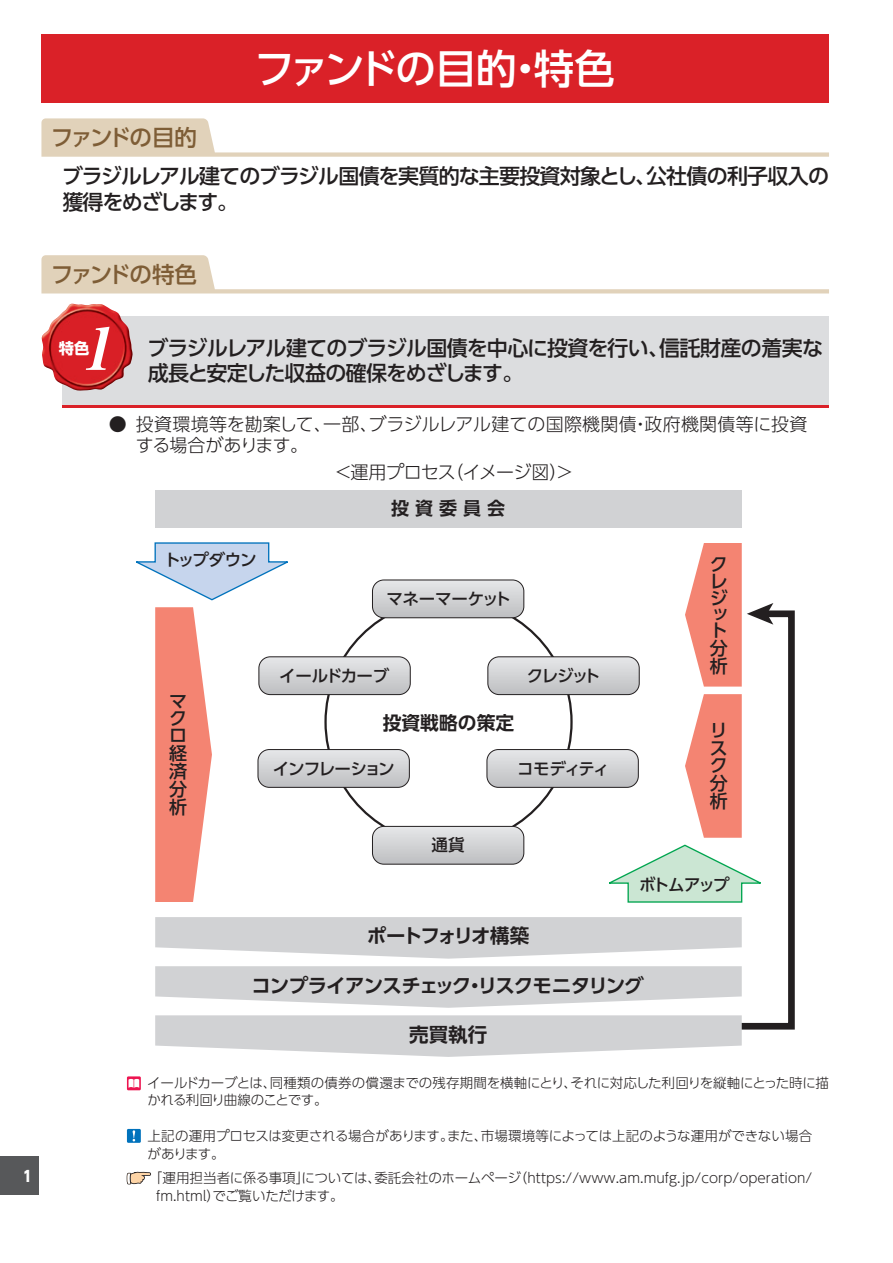
<style>
.page{position:relative;width:893px;height:1263px;background:#fff}
.page>*{position:absolute;margin:0;border:0;box-sizing:border-box;transform-origin:0 0}
.t1{font:italic 58.5px "Midashi Min Pr 5 MA31";color:#fff;scale:1.04 1}
.t2{font:500 40.5px "UD Shin Go Pro";letter-spacing:-.06em;color:#fff}
.t3{font:500 22.5px "UD Shin Go Pro";letter-spacing:-.095em;color:#7e5d36}
.t4{font:500 21px/25.5px "UD Shin Go Pro";letter-spacing:-.045em;color:#231f20}
.t5{font:700 19.5px "UD Shin Go Pro De";letter-spacing:-.04em;color:#231f20}
.t6{font:700 19.5px "UD Shin Go Pro De";letter-spacing:-.1em;color:#231f20}
.t7{font:700 18.75px "UD Shin Go Pro De";color:#231f20}
.t8{font:300 18px/21px "UD Shin Go Pro";color:#231f20}
.t9{font:500 18px/17.5px "UD Shin Go Pro";color:#231f20}
.t10{font:300 18px "UD Shin Go Pro";letter-spacing:-.035em;color:#231f20}
.t11{font:700 18px "UD Shin Go Pro De";color:#231f20}
.t12{font:500 16.5px "UD Shin Go Pro";letter-spacing:-.07em;color:#231f20}
.t13{font:500 16.5px "UD Shin Go Pro";letter-spacing:-.01em;color:#231f20}
.t14{font:500 16.5px "UD Shin Go Pro";letter-spacing:-.03em;color:#231f20}
.t15{font:700 15.3px "UD Shin Go Pro";color:#fff}
.t16{font:800 15px "UD Shin Go Pro";color:#fff;scale:.9 1}
.t17{font:300 13.5px/18px "UD Shin Go Pro";letter-spacing:-.005em;color:#231f20}
.t18{font:300 13.5px/16.5px "UD Shin Go Pro";letter-spacing:-.025em;color:#231f20}
</style>
<div class="page">
<div style="left:0;top:1157px;width:38px;height:38px;background:#57585a"></div>
<div style="left:41px;top:35px;width:788px;height:68px;background:#da2128"></div>
<svg style="left:41px;top:118px;width:788px;height:39px"></svg>
<svg style="left:41px;top:255px;width:788px;height:38px"></svg>
<div style="left:63px;top:316px;width:766px;height:92px;background:#dcdddf"></div>
<hr style="left:63px;top:405px;width:766px;height:3px;background:#da2128">
<img style="left:41px;top:304px;width:92px;height:87px">
<div style="left:155px;top:490px;width:587px;height:38px;background:#d1d2d4"></div>
<svg style="left:136px;top:542px;width:659px;height:515px"></svg>
<div style="left:372px;top:580px;width:152px;height:38px;border:1px solid #231f20;border-radius:11px"></div>
<svg style="left:127px;top:1076px;width:14px;height:14px"></svg>
<svg style="left:129px;top:1078px;width:10px;height:10px"></svg>
<div style="left:127px;top:1129px;width:14px;height:14px;background:#0072bc"></div>
<svg style="left:133px;top:1130px;width:2px;height:11px"></svg>
<svg style="left:126px;top:1171px;width:25px;height:14px"></svg>
<p class="t16" style="left:23px;top:1163px;width:11px">1</p>
<h2 class="t2" style="left:254px;top:36px;width:362px">ファンドの目的・特色</h2>
<h3 class="t3" style="left:51px;top:119px;width:147px">ファンドの目的</h3>
<h3 class="t4" style="left:62px;top:163px;width:768px">ブラジルレアル建てのブラジル国債を実質的な主要投資対象とし、公社債の利子収入の獲得をめざします。</h3>
<h3 class="t3" style="left:51px;top:256px;width:148px">ファンドの特色</h3>
<h1 class="t1" style="left:80px;top:303px;width:49px">1</h1>
<h3 class="t4" style="left:147px;top:334px;width:677px">ブラジルレアル建てのブラジル国債を中心に投資を行い、信託財産の着実な成長と安定した収益の確保をめざします。</h3>
<h3 class="t8" style="left:136px;top:413px;width:673px;text-indent:-27px">● 投資環境等を勘案して、一部、ブラジルレアル建ての国際機関債・政府機関債等に投資する場合があります。</h3>
<h3 class="t10" style="left:334px;top:457px;width:241px">＜運用プロセス（イメージ図）＞</h3>
<h3 class="t11" style="left:391px;top:494px;width:115px">投 資 委 員 会</h3>
<p class="t12" style="left:164px;top:546px;width:94px">トップダウン</p>
<p class="t15" style="left:59px;top:335px;width:32px">特色</p>
<h3 class="t9" style="left:710px;top:554px;width:19px;text-align:justify">クレジ</h3>
<h3 class="t9" style="left:710px;top:605px;width:18px;line-height:16px">ット</h3>
<h3 class="t9" style="left:710px;top:638px;width:19px;line-height:18px">分析</h3>
<p class="t13" style="left:386px;top:585px;width:126px">マネーマーケット</p>
<p class="t14" style="left:279px;top:662px;width:111px">イールドカーブ</p>
<p class="t12" style="left:527px;top:662px;width:75px">クレジット</p>
<h3 class="t9" style="left:169px;top:692px;width:19px;text-align:justify">マクロ経済分析</h3>
<h3 class="t7" style="left:383px;top:708px;width:133px">投資戦略の策定</h3>
<h3 class="t9" style="left:710px;top:721px;width:19px">リスク分析</h3>
<p class="t12" style="left:273px;top:755px;width:123px">インフレーション</p>
<p class="t12" style="left:517px;top:755px;width:93px">コモディティ</p>
<p class="t12" style="left:432px;top:832px;width:34px">通貨</p>
<h3 class="t6" style="left:367px;top:920px;width:164px">ポートフォリオ構築</h3>
<p class="t12" style="left:639px;top:871px;width:92px">ボトムアップ</p>
<h3 class="t5" style="left:251px;top:969px;width:394px">コンプライアンスチェック・リスクモニタリング</h3>
<h3 class="t5" style="left:409px;top:1018px;width:79px">売買執行</h3>
<p class="t18" style="left:147px;top:1074px;width:683px">イールドカーブとは、同種類の債券の償還までの残存期間を横軸にとり、それに対応した利回りを縦軸にとった時に描かれる利回り曲線のことです。</p>
<p class="t17" style="left:148px;top:1126px;width:666px">上記の運用プロセスは変更される場合があります。また、市場環境等によっては上記のような運用ができない場合があります。</p>
<p class="t17" style="left:156px;top:1168px;width:657px;text-indent:-7px">「運用担当者に係る事項」については、委託会社のホームページ（https://www.am.mufg.jp/corp/operation/ fm.html）でご覧いただけます。</p>
</div>
